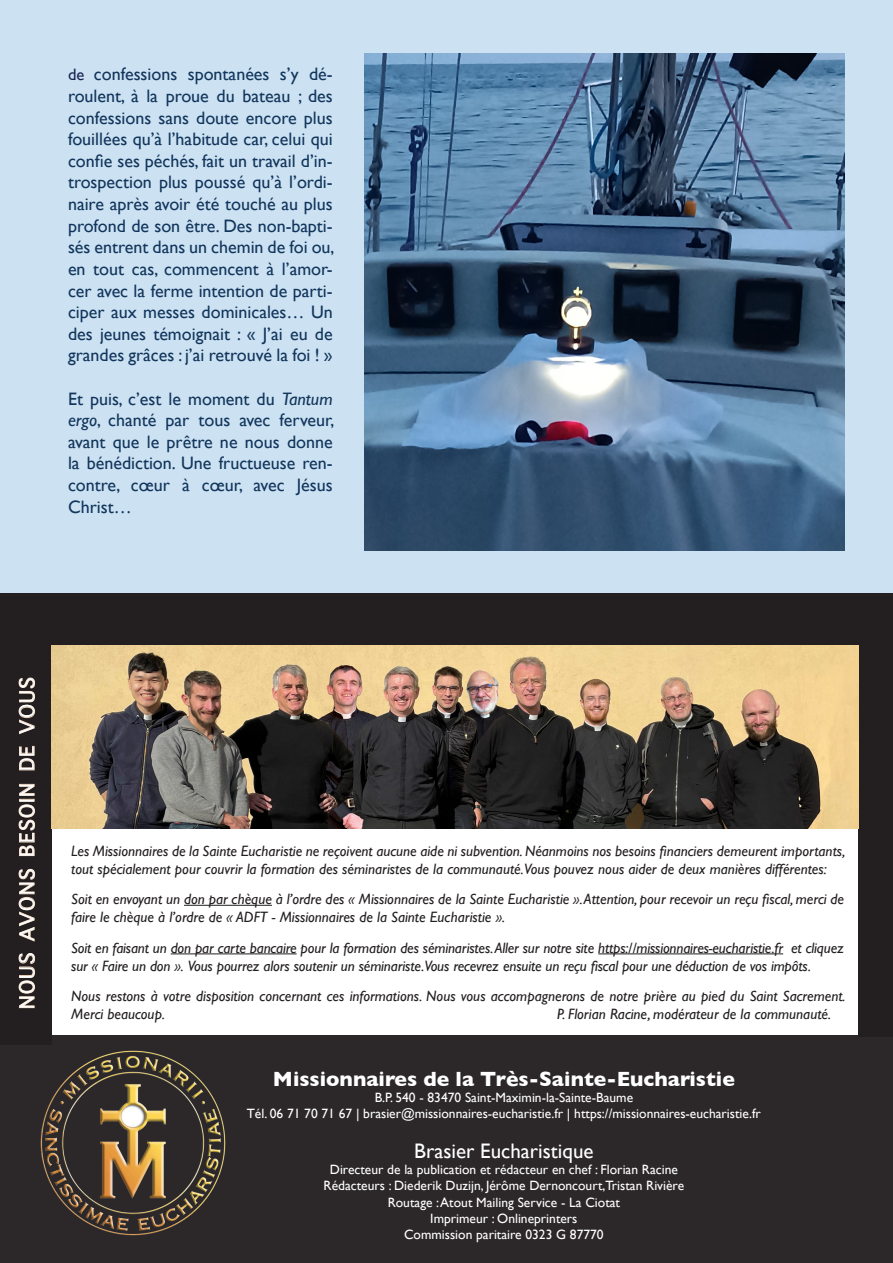
<style>
.page{position:relative;width:893px;height:1263px;background:#fff}
.page>*{position:absolute;margin:0;border:0;box-sizing:border-box;transform-origin:0 0}
.t1{font:700 21px "Gill Sans";color:#fff}
.t2{font:21px "Gill Sans";color:#fff}
.t3{font:18px/21.6px "Gill Sans";color:#12355c;text-align:justify}
.t4{font:italic 15px/18px "Gill Sans";color:#231f20}
.t5{font:13.5px/16.2px "Gill Sans";color:#fff;text-align:center}
.s1{font-size:16.5px;color:#182451}
.s2{font-style:italic}
</style>
<div class="page">
<div style="left:0;top:0;width:893px;height:597px;background:#cce2f2"></div>
<hr style="left:184px;top:905px;width:88px;height:1px;background:#231f20">
<hr style="left:171px;top:953px;width:126px;height:1px;background:#231f20">
<hr style="left:598px;top:953px;width:185px;height:1px;background:#231f20">
<div style="left:0;top:642px;width:51px;height:402px;background:#231f20"></div>
<div style="left:0;top:1035px;width:893px;height:228px;background:#2c2829"></div>
<img style="left:40px;top:1050px;width:186px;height:186px">
<div style="left:859px;top:643px;width:34px;height:393px;background:#231f20"></div>
<img style="left:51px;top:644px;width:808px;height:184px">
<img style="left:364px;top:53px;width:480px;height:498px">
<div style="left:0;top:593px;width:893px;height:51px;background:#231f20"></div>
<p class="t3" style="left:68px;top:63px;width:268px"><span class="s1">de</span> confessions spontanées s’y dé&shy;roulent, à la proue du bateau ; des confessions sans doute encore plus fouillées qu’à l’habitude car, celui qui confie ses péchés, fait un travail d’in&shy;trospection plus poussé qu’à l’ordi&shy;naire après avoir été touché au plus profond de son être. Des non-bapti&shy;sés entrent dans un chemin de foi ou, en tout cas, commencent à l’amor&shy;cer avec la ferme intention de parti&shy;ciper aux messes dominicales… Un des jeunes témoignait : « J’ai eu de grandes grâces : j’ai retrouvé la foi ! »</p>
<p class="t3" style="left:68px;top:387px;width:268px">Et puis, c’est le moment du <span class="s2">Tantum ergo</span>, chanté par tous avec ferveur, avant que le prêtre ne nous donne la bénédiction. Une fructueuse ren&shy;contre, cœur à cœur, avec Jésus Christ…</p>
<p class="t4" style="left:71px;top:841px;width:776px">Les Missionnaires de la Sainte Eucharistie ne reçoivent aucune aide ni subvention. Néanmoins nos besoins financiers demeurent importants, tout spécialement pour couvrir la formation des séminaristes de la communauté.Vous pouvez nous aider de deux manières différentes:</p>
<p class="t4" style="left:71px;top:890px;width:774px">Soit en envoyant un don par chèque à l’ordre des « Missionnaires de la Sainte Eucharistie ». Attention, pour recevoir un reçu fiscal, merci de faire le chèque à l’ordre de « ADFT - Missionnaires de la Sainte Eucharistie ».</p>
<p class="t4" style="left:71px;top:939px;width:774px">Soit en faisant un don par carte bancaire pour la formation des séminaristes. Aller sur notre site https://missionnaires-eucharistie.fr et cliquez sur « Faire un don ». Vous pourrez alors soutenir un séminariste.Vous recevrez ensuite un reçu fiscal pour une déduction de vos impôts.</p>
<p class="t4" style="left:71px;top:987px;width:776px">Nous restons à votre disposition concernant ces informations. Nous vous accompagnerons de notre prière au pied du Saint Sacrement.<br>Merci beaucoup.</p>
<p class="t4" style="left:557px;top:1005px;width:275px">P. Florian Racine, modérateur de la communauté.</p>
<h1 class="t1" style="left:273px;top:1062px;width:463px">Missionnaires de la Très-Sainte-Eucharistie</h1>
<p class="t5" style="left:247px;top:1089px;width:516px">B.P. 540 - 83470 Saint-Maximin-la-Sainte-Baume<br>Tél. 06 71 70 71 67 | brasier@missionnaires-eucharistie.fr | https://missionnaires-eucharistie.fr</p>
<h1 class="t2" style="left:414px;top:1138px;width:181px">Brasier Eucharistique</h1>
<p class="t5" style="left:324px;top:1161px;width:362px">Directeur de la publication et rédacteur en chef : Florian Racine Rédacteurs : Diederik Duzijn, Jérôme Dernoncourt,Tristan Rivière Routage : Atout Mailing Service - La Ciotat<br>Imprimeur : Onlineprinters<br>Commission paritaire 0323 G 87770</p>
</div>
